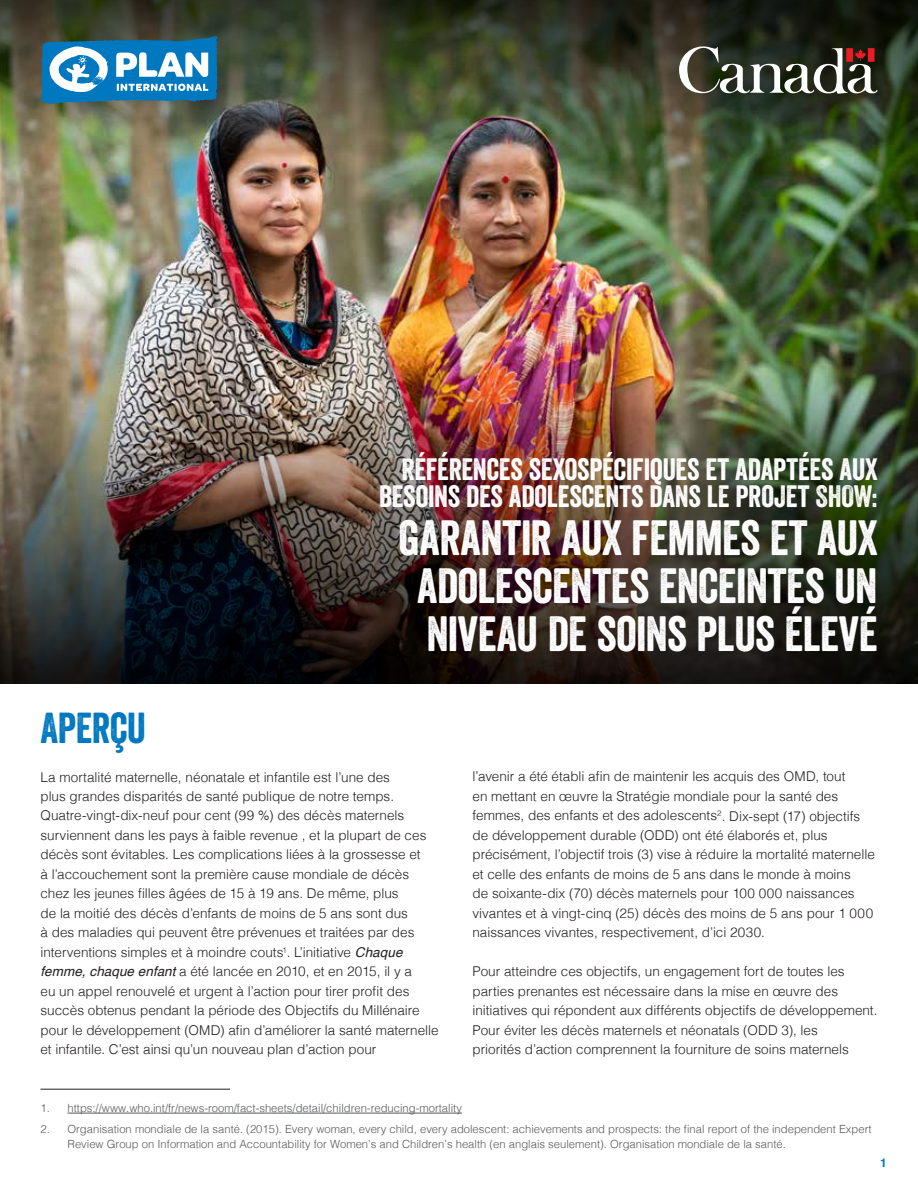
<style>
.page{position:relative;width:918px;height:1188px;background:#fff}
.page>*{position:absolute;margin:0;border:0;box-sizing:border-box;transform-origin:0 0}
.t1{font:48px/48px "Veneer";letter-spacing:-.01em;color:#fff;text-align:center}
.t2{font:42px "Veneer";letter-spacing:-.01em;color:#0078c0}
.t3{font:30px/27px "Veneer";letter-spacing:-.01em;color:#fff;text-align:right}
.t4{font:300 13.5px/19.5px "Helvetica";color:#221f20}
.t5{font:700 12px "Helvetica";color:#0078c0}
.t6{font:300 11.25px/14.2px "Helvetica";color:#57585b}
.s1{font-weight:400;font-style:italic}
</style>
<div class="page">
<img style="left:0;top:157px;width:918px;height:235px">
<img style="left:0;top:0;width:918px;height:157px">
<svg style="left:40px;top:36px;width:178px;height:68px"></svg>
<svg style="left:679px;top:46px;width:199px;height:48px"></svg>
<img style="left:0;top:392px;width:918px;height:292px">
<hr style="left:68px;top:1113px;width:394px;height:1px;background:#57585b">
<hr style="left:40px;top:1089px;width:190px;height:1px;background:#221f20">
<h2 class="t2" style="left:40px;top:702px;width:107px">APERÇU</h2>
<h3 class="t3" style="left:379px;top:456px;width:500px">RÉFÉRENCES SEXOSPÉCIFIQUES ET ADAPTÉES AUX<br>BESOINS DES ADOLESCENTS DANS LE PROJET SHOW:</h3>
<h1 class="t1" style="left:399px;top:514px;width:480px">GARANTIR AUX FEMMES ET AUX<br>ADOLESCENTES ENCEINTES UN<br>NIVEAU DE SOINS PLUS ÉLEVÉ</h1>
<p class="t4" style="left:40px;top:766px;width:400px">La mortalité maternelle, néonatale et infantile est l’une des<br>plus grandes disparités de santé publique de notre temps.<br>Quatre-vingt-dix-neuf pour cent (99 %) des décès maternels surviennent dans les pays à faible revenue , et la plupart de ces décès sont évitables. Les complications liées à la grossesse et<br>à l’accouchement sont la première cause mondiale de décès chez les jeunes filles âgées de 15 à 19 ans. De même, plus<br>de la moitié des décès d’enfants de moins de 5 ans sont dus<br>à des maladies qui peuvent être prévenues et traitées par des interventions simples et à moindre couts<sup>1</sup>. L’initiative <span class="s1">Chaque femme, chaque enfant</span> a été lancée en 2010, et en 2015, il y a<br>eu un appel renouvelé et urgent à l’action pour tirer profit des succès obtenus pendant la période des Objectifs du Millénaire pour le développement (OMD) afin d’améliorer la santé maternelle et infantile. C’est ainsi qu’un nouveau plan d’action pour</p>
<p class="t4" style="left:472px;top:766px;width:404px">l’avenir a été établi afin de maintenir les acquis des OMD, tout<br>en mettant en œuvre la Stratégie mondiale pour la santé des femmes, des enfants et des adolescents<sup>2</sup>. Dix-sept (17) objectifs de développement durable (ODD) ont été élaborés et, plus précisément, l’objectif trois (3) vise à réduire la mortalité maternelle et celle des enfants de moins de 5 ans dans le monde à moins<br>de soixante-dix (70) décès maternels pour 100 000 naissances vivantes et à vingt-cinq (25) décès des moins de 5 ans pour 1 000 naissances vivantes, respectivement, d’ici 2030.</p>
<p class="t4" style="left:472px;top:961px;width:406px">Pour atteindre ces objectifs, un engagement fort de toutes les parties prenantes est nécessaire dans la mise en œuvre des initiatives qui répondent aux différents objectifs de développement.<br>Pour éviter les décès maternels et néonatals (ODD 3), les<br>priorités d’action comprennent la fourniture de soins maternels</p>
<p class="t6" style="left:40px;top:1100px;width:423px">1. https://www.who.int/fr/news-room/fact-sheets/detail/children-reducing-mortality</p>
<p class="t6" style="left:68px;top:1121px;width:806px;text-indent:-27px">2. Organisation mondiale de la santé. (2015). Every woman, every child, every adolescent: achievements and prospects: the final report of the independent Expert<br>Review Group on Information and Accountability for Women’s and Children’s health (en anglais seulement). Organisation mondiale de la santé.</p>
<p class="t5" style="left:880px;top:1153px;width:8px">1</p>
</div>
